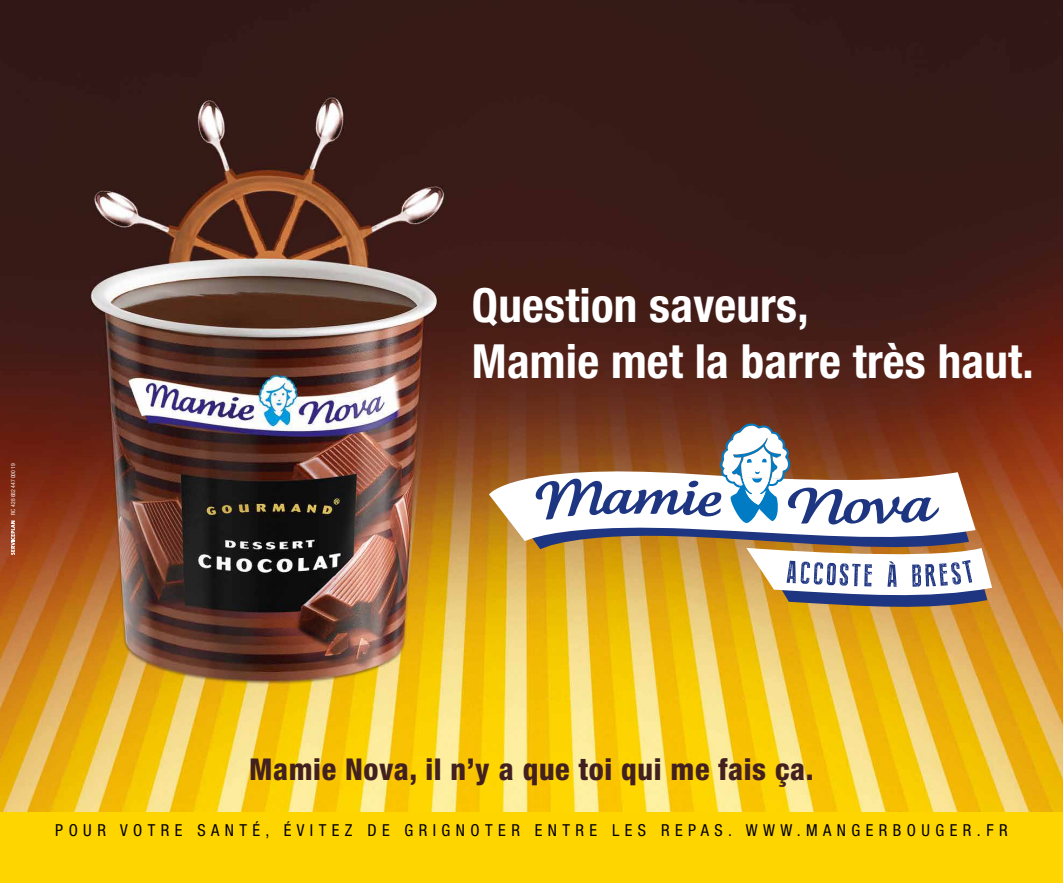
<style>
.page{position:relative;width:1063px;height:883px;background:#fff}
.page>*{position:absolute;margin:0;border:0;box-sizing:border-box;transform-origin:0 0}
.t1{font:700 condensed 47.1px/56.6px "Helvetica Neue";letter-spacing:.005em;color:#fff}
.t2{font:800 condensed 30.08px "Helvetica Neue";letter-spacing:.02em;color:#432020}
.t3{font:condensed 16.5px "Helvetica Neue";letter-spacing:.33em;color:#000}
.t4{font:condensed 5.62px "Helvetica Neue";color:#fff}
</style>
<div class="page">
<img style="left:0;top:0;width:1063px;height:812px">
<div style="left:0;top:812px;width:1063px;height:70px;background:#ffd500"></div>
<svg style="left:489px;top:462px;width:17px;height:80px"></svg>
<svg style="left:506px;top:423px;width:486px;height:187px"></svg>
<svg style="left:11px;top:520px;width:4px;height:34px"></svg>
<p class="t4" style="left:10px;top:515px;width:53px;rotate:-90deg">RC 428 682 447 000 19</p>
<h1 class="t1" style="left:472px;top:276px;width:563px">Question saveurs,<br>Mamie met la barre très haut.</h1>
<h2 class="t2" style="left:249px;top:750px;width:566px">Mamie Nova, il n’y a que toi qui me fais ça.</h2>
<p class="t3" style="left:55px;top:820px;width:954px">POUR VOTRE SANTÉ, ÉVITEZ DE GRIGNOTER ENTRE LES REPAS. WWW.MANGERBOUGER.FR</p>
</div>
